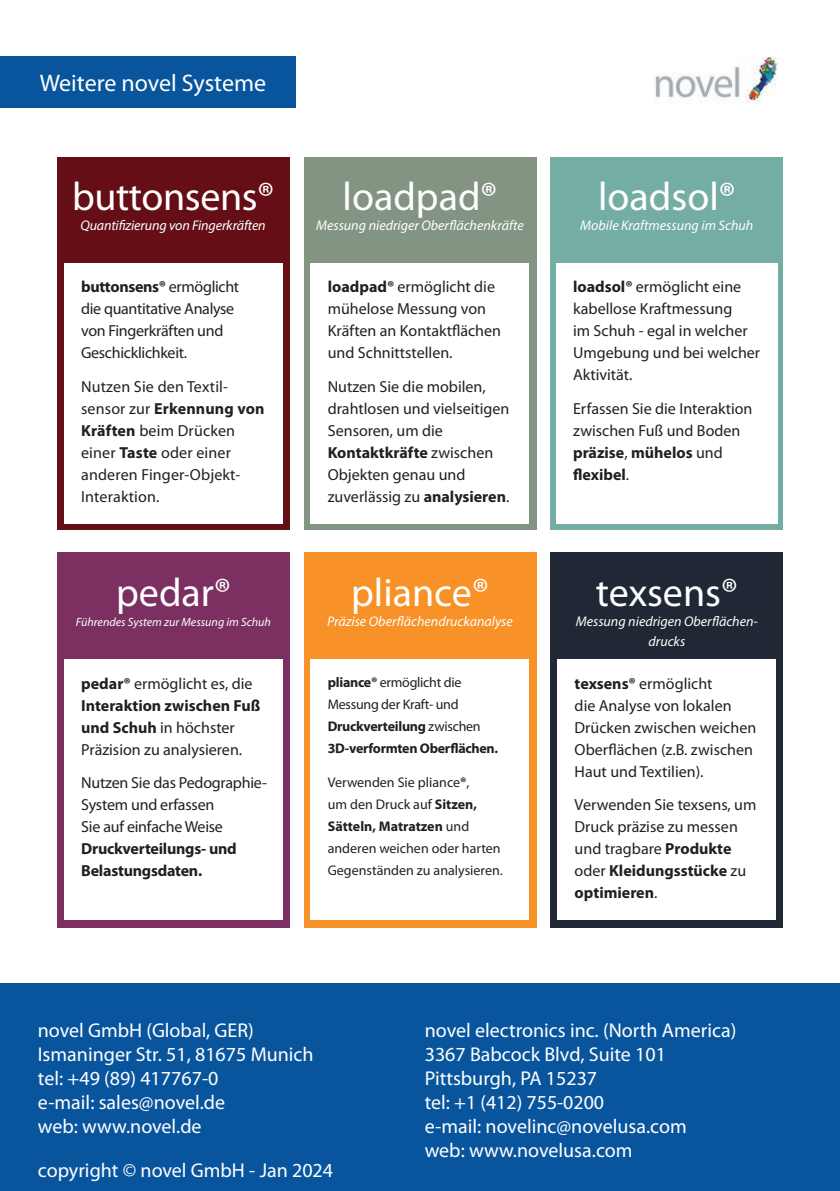
<style>
.page{position:relative;width:840px;height:1191px;background:#fff}
.page>*{position:absolute;margin:0;border:0;box-sizing:border-box;transform-origin:0 0}
.t1{font:40px "Myriad Pro";color:#fff}
.t2{font:24px "Myriad Pro";letter-spacing:-.005em;color:#fff}
.t3{font:20px "Myriad Pro";color:#fff}
.t4{font:19.8px "Myriad Pro";color:#fff}
.t5{font:16px/22px "Myriad Pro";color:#231f20}
.t6{font:16px/22px "Myriad Pro";letter-spacing:-.02em;color:#231f20}
.t7{font:italic 14px/20px "Myriad Pro";color:#fff;text-align:center}
.t8{font:14px/22px "Myriad Pro";color:#231f20}
.t9{font:700 14px/22px "Myriad Pro";letter-spacing:-.02em;color:#231f20}
.t10{font:italic 12px "Myriad Pro";color:#fff}
.s1{font-weight:700}
.s2{font-weight:400}
</style>
<div class="page">
<img style="left:653px;top:58px;width:125px;height:46px">
<div style="left:0;top:984px;width:839px;height:207px;background:#08559e"></div>
<div style="left:0;top:57px;width:295px;height:51px;background:#08559e"></div>
<div style="left:550px;top:157px;width:232px;height:373px;background:#74ada3"></div>
<div style="left:555px;top:263px;width:222px;height:260px;background:#fff"></div>
<div style="left:303px;top:157px;width:233px;height:373px;background:#849483"></div>
<div style="left:310px;top:263px;width:219px;height:260px;background:#fff"></div>
<div style="left:57px;top:157px;width:232px;height:373px;background:#650e15"></div>
<div style="left:64px;top:263px;width:218px;height:260px;background:#fff"></div>
<div style="left:57px;top:553px;width:233px;height:375px;background:#7c3062"></div>
<div style="left:64px;top:660px;width:218px;height:260px;background:#fff"></div>
<div style="left:550px;top:553px;width:232px;height:375px;background:#1f2834"></div>
<div style="left:557px;top:660px;width:218px;height:260px;background:#fff"></div>
<div style="left:303px;top:553px;width:233px;height:375px;background:#f79128"></div>
<div style="left:310px;top:660px;width:219px;height:260px;background:#fff"></div>
<p class="t2" style="left:40px;top:68px;width:228px">Weitere novel Systeme</p>
<p class="t1" style="left:72px;top:172px;width:203px">buttonsens®</p>
<p class="t7" style="left:80px;top:215px;width:187px">Quantifizierung von Fingerkräften</p>
<p class="t1" style="left:342px;top:172px;width:156px">loadpad®</p>
<p class="t7" style="left:316px;top:215px;width:209px">Messung niedriger Oberflächenkräfte</p>
<p class="t1" style="left:598px;top:172px;width:139px">loadsol®</p>
<p class="t7" style="left:580px;top:215px;width:174px">Mobile Kraftmessung im Schuh</p>
<p class="t6" style="left:81px;top:275px;width:159px"><span class="s1">buttonsens®</span> ermöglicht die quantitative Analyse von Fingerkräften und<br>Geschicklichkeit.</p>
<p class="t5" style="left:81px;top:375px;width:185px">Nutzen Sie den Textil&shy;sensor zur <span class="s1">Erkennung von<br>Kräften</span> beim Drücken einer <span class="s1">Taste</span> oder einer anderen Finger-Objekt-<br>Interaktion.</p>
<p class="t5" style="left:327px;top:276px;width:175px"><span class="s1">loadpad®</span> ermöglicht die mühelose Messung von<br>Kräften an Kontaktflächen und Schnittstellen.</p>
<p class="t5" style="left:327px;top:375px;width:183px">Nutzen Sie die mobilen, drahtlosen und vielseitigen<br>Sensoren, um die<br><span class="s1">Kontaktkräfte</span> zwischen<br>Objekten genau und zuverlässig zu <span class="s1">analysieren</span>.</p>
<p class="t5" style="left:572px;top:276px;width:188px"><span class="s1">loadsol®</span> ermöglicht eine kabellose Kraftmessung<br>im Schuh - egal in welcher<br>Umgebung und bei welcher<br>Aktivität.</p>
<p class="t5" style="left:572px;top:397px;width:181px">Erfassen Sie die Interaktion zwischen Fuß und Boden <span class="s1">präzise</span>, <span class="s1">mühelos</span> und <span class="s1">flexibel</span>.</p>
<p class="t1" style="left:116px;top:567px;width:116px">pedar®</p>
<p class="t10" style="left:76px;top:614px;width:196px">Führendes System zur Messung im Schuh</p>
<p class="t5" style="left:81px;top:672px;width:180px"><span class="s1">pedar®</span> ermöglicht es, die<br><span class="s1">Interaktion zwischen Fuß und Schuh</span> in höchster<br>Präzision zu analysieren.</p>
<p class="t5" style="left:81px;top:771px;width:187px">Nutzen Sie das Pedographie-<br>System und erfassen<br>Sie auf einfache Weise<br><span class="s1">Druckverteilungs- und<br>Belastungsdaten.</span></p>
<p class="t1" style="left:351px;top:567px;width:139px">pliance®</p>
<p class="t7" style="left:327px;top:611px;width:187px">Präzise Oberflächendruckanalyse</p>
<p class="t9" style="left:327px;top:671px;width:172px">pliance® <span class="s2">ermöglicht die<br>Messung der Kraft- und<br></span>Druckverteilung <span class="s2">zwischen<br></span>3D-verformten Oberflächen.</p>
<p class="t8" style="left:327px;top:771px;width:176px">Verwenden Sie pliance<span class="s1">®</span>,<br>um den Druck auf <span class="s1">Sitzen,<br>Sätteln, Matratzen</span> und anderen weichen oder harten<br>Gegenständen zu analysieren.</p>
<p class="t1" style="left:595px;top:567px;width:143px">texsens®</p>
<p class="t7" style="left:575px;top:611px;width:183px">Messung niedrigen Oberflächen&shy;drucks</p>
<p class="t5" style="left:574px;top:672px;width:183px"><span class="s1">texsens®</span> ermöglicht<br>die Analyse von lokalen<br>Drücken zwischen weichen<br>Oberflächen (z.B. zwischen<br>Haut und Textilien).</p>
<p class="t5" style="left:574px;top:793px;width:183px">Verwenden Sie texsens, um<br>Druck präzise zu messen und tragbare <span class="s1">Produkte </span>oder <span class="s1">Kleidungsstücke</span> zu <span class="s1">optimieren</span>.</p>
<p class="t3" style="left:38px;top:1017px;width:217px">novel GmbH (Global, GER)</p>
<p class="t3" style="left:38px;top:1041px;width:277px">Ismaninger Str. 51, 81675 Munich</p>
<p class="t3" style="left:38px;top:1065px;width:182px">tel: +49 (89) 417767-0</p>
<p class="t3" style="left:38px;top:1089px;width:189px">e-mail: sales@novel.de</p>
<p class="t3" style="left:38px;top:1113px;width:165px">web: www.novel.de</p>
<p class="t3" style="left:38px;top:1157px;width:297px">copyright © novel GmbH - Jan 2024</p>
<p class="t3" style="left:424px;top:1017px;width:313px">novel electronics inc. (North America)</p>
<p class="t3" style="left:424px;top:1041px;width:243px">3367 Babcock Blvd, Suite 101</p>
<p class="t3" style="left:424px;top:1065px;width:174px">Pittsburgh, PA 15237</p>
<p class="t4" style="left:424px;top:1089px;width:181px">tel: +1 (412) 755-0200</p>
<p class="t3" style="left:424px;top:1113px;width:263px">e-mail: novelinc@novelusa.com</p>
<p class="t3" style="left:424px;top:1137px;width:209px">web: www.novelusa.com</p>
</div>
